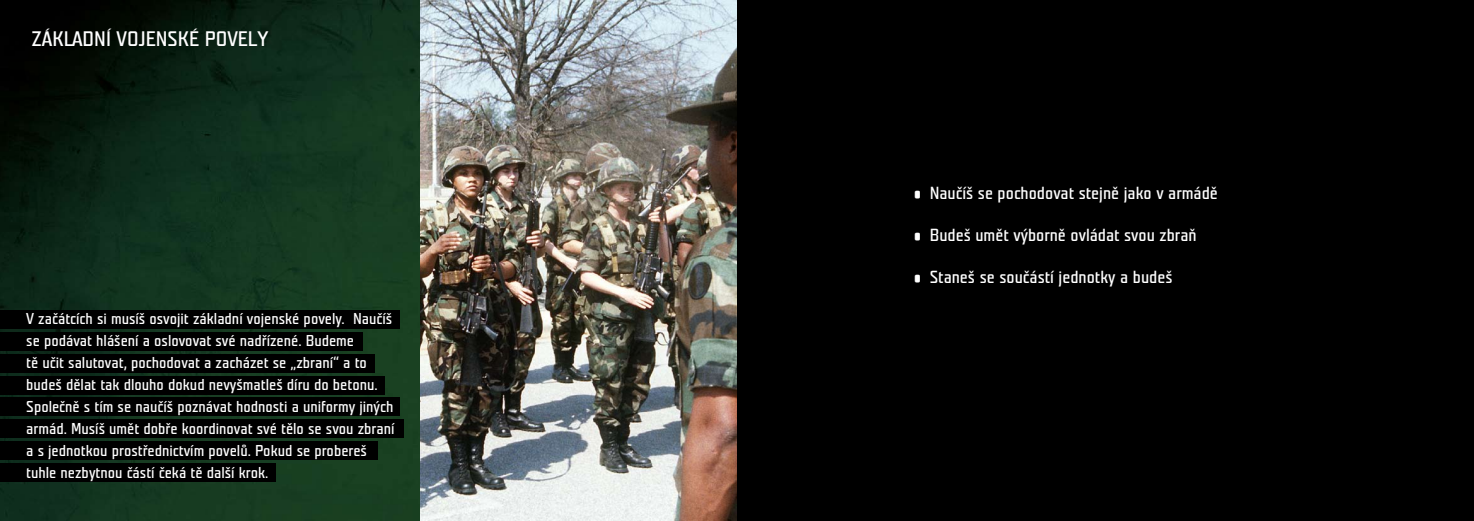
<style>
.page{position:relative;width:1474px;height:521px;background:#fff}
.page>*{position:absolute;margin:0;border:0;box-sizing:border-box;transform-origin:0 0}
.t1{font:21px "Teuton Normal";color:#fff}
.t2{font:17.5px "Teuton Normal";color:#fff}
.t3{font:15.75px/21.9px "Teuton Normal";color:#fff}
</style>
<div class="page">
<img style="left:0;top:0;width:420px;height:521px">
<div style="left:737px;top:0;width:736px;height:521px;background:#000"></div>
<div style="left:0;top:333px;width:362px;height:18px;background:#000"></div>
<div style="left:0;top:442px;width:377px;height:18px;background:#000"></div>
<div style="left:0;top:354px;width:375px;height:19px;background:#000"></div>
<div style="left:0;top:463px;width:275px;height:19px;background:#000"></div>
<div style="left:0;top:376px;width:384px;height:18px;background:#000"></div>
<div style="left:0;top:310px;width:399px;height:18px;background:#000"></div>
<div style="left:0;top:419px;width:403px;height:18px;background:#000"></div>
<div style="left:0;top:398px;width:400px;height:18px;background:#000"></div>
<img style="left:420px;top:0;width:317px;height:521px">
<h1 class="t1" style="left:32px;top:28px;width:238px">ZÁKLADNÍ VOJENSKÉ POVELY</h1>
<p class="t3" style="left:26px;top:308px;width:370px">V začátcích si musíš osvojit základní vojenské povely. Naučíš se podávat hlášení a oslovovat své nadřízené. Budeme<br>tě učit salutovat, pochodovat a zacházet se „zbraní“ a to budeš dělat tak dlouho dokud nevyšmatleš díru do betonu.<br>Společně s tím se naučíš poznávat hodnosti a uniformy jiných armád. Musíš umět dobře koordinovat své tělo se svou zbraní a s jednotkou prostřednictvím povelů. Pokud se probereš tuhle nezbytnou částí čeká tě další krok.</p>
<p class="t2" style="left:914px;top:184px;width:305px">• Naučíš se pochodovat stejně jako v armádě</p>
<p class="t2" style="left:914px;top:226px;width:284px">• Budeš umět výborně ovládat svou zbraň</p>
<p class="t2" style="left:914px;top:268px;width:260px">• Staneš se součástí jednotky a budeš</p>
</div>
